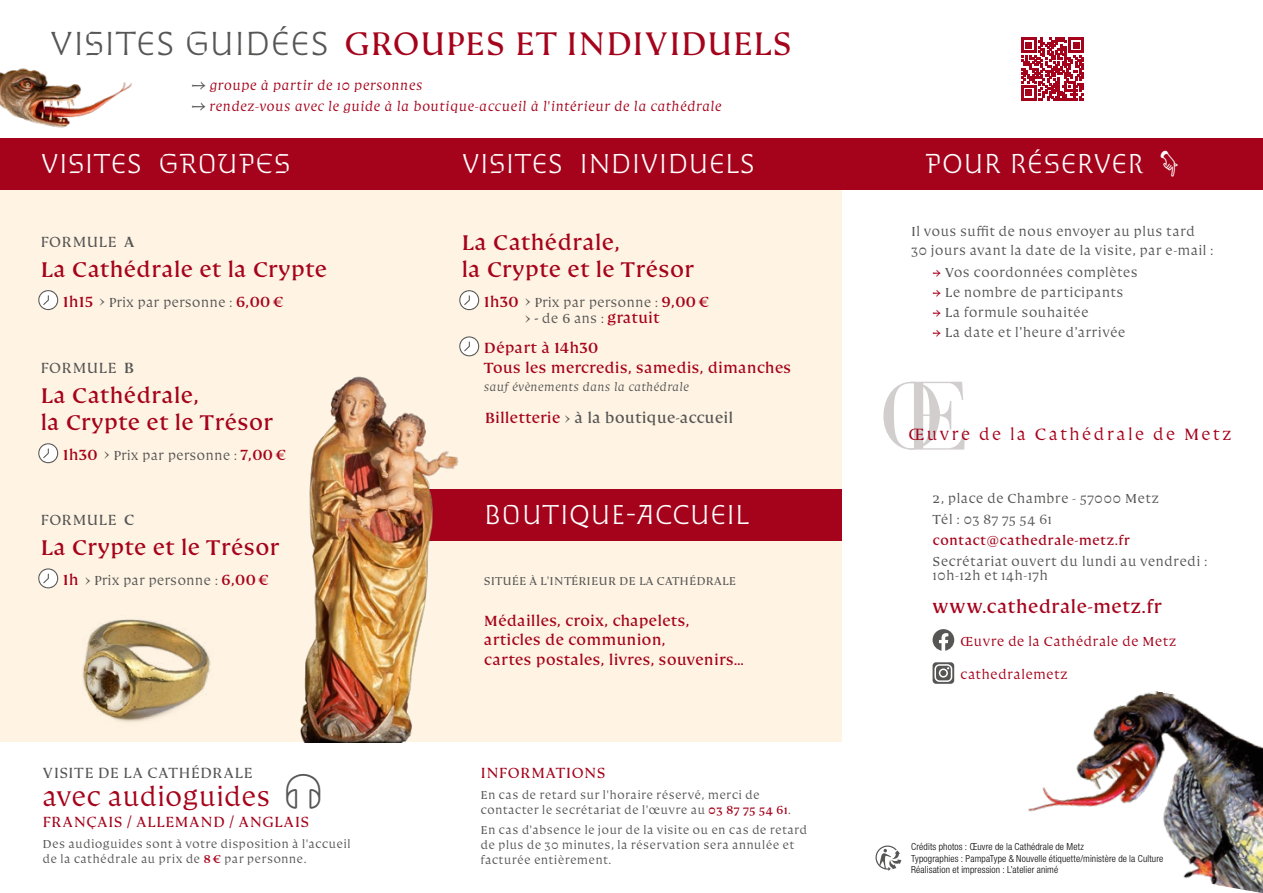
<style>
.page{position:relative;width:1263px;height:893px;background:#fff4e3}
.page>*{position:absolute;margin:0;border:0;box-sizing:border-box;transform-origin:0 0}
.t1{font:30px "Cathedrale Metal Romain Regulier";letter-spacing:-.02em;color:#a5031b}
.t2{font:27px "Cathedrale Lumiere Regulier";letter-spacing:-.01em;color:#fff}
.t3{font:24px "Cathedrale Metal Romain Regulier";letter-spacing:-.01em;color:#a5031b}
.t4{font:19.5px/27px "Cathedrale Metal Romain Gras";letter-spacing:.005em;color:#a5031b}
.t5{font:16.5px "Cathedrale Metal Romain Gras";letter-spacing:.01em;color:#a5031b}
.t6{font:15px "Cathedrale Metal Romain Regulier";letter-spacing:.135em;color:#a5031b}
.t7{font:13.5px/19.5px "Cathedrale Metal Romain Gras";color:#a5031b}
.t8{font:13.5px "Cathedrale Metal Romain Regulier";letter-spacing:.02em;color:#565655}
.t9{font:13.5px "Cathedrale Metal Romain Regulier";letter-spacing:.02em;color:#a5031b}
.t10{font:13.5px "Cathedrale Metal Romain Gras";color:#565655}
.t11{font:12px/16.2px "Cathedrale Metal Romain Regulier";letter-spacing:.015em;color:#565655}
.t12{font:12px/21px "Cathedrale Metal Cursif Regulier";letter-spacing:.015em;color:#a5031b}
.t13{font:12px "Cathedrale Metal Romain Regulier";letter-spacing:.02em;color:#a5031b}
.t14{font:12px "Cathedrale Metal Romain Gras";letter-spacing:.025em;color:#a5031b}
.t15{font:10.5px/15px "Cathedrale Metal Romain Regulier";letter-spacing:.025em;color:#565655}
.t16{font:10.5px "Cathedrale Metal Romain Regulier";color:#565655}
.t17{font:10.5px "Cathedrale Metal Cursif Regulier";color:#565655}
.t18{font:300 condensed 9.75px/11.7px "Helvetica Neue LT Std";letter-spacing:.015em;color:#000}
.s1{font-family:"Cathedrale Lumiere Regulier";font-size:33px;color:#565655}
.s2{font-family:"Cathedrale Metal Romain Gras"}
.s3{font-family:"Cathedrale Metal Romain Gras";font-size:13.5px;color:#a5031b}
.s4{font-family:"Cathedrale Metal Romain Noir"}
.s5{color:#a5031b}
.s6{font-family:"Cathedrale Metal Romain Regulier";font-size:12px}
.s7{font-family:"Cathedrale Metal Romain Gras";color:#a5031b}
</style>
<div class="page">
<div style="left:0;top:0;width:842px;height:138px;background:#fff"></div>
<div style="left:0;top:742px;width:421px;height:150px;background:#fff"></div>
<div style="left:421px;top:743px;width:421px;height:150px;background:#fff"></div>
<img style="left:0;top:68px;width:132px;height:60px">
<img style="left:82px;top:619px;width:129px;height:103px">
<svg style="left:38px;top:443px;width:20px;height:20px"></svg>
<svg style="left:459px;top:290px;width:20px;height:20px"></svg>
<svg style="left:459px;top:336px;width:20px;height:20px"></svg>
<svg style="left:38px;top:290px;width:20px;height:20px"></svg>
<svg style="left:38px;top:568px;width:20px;height:20px"></svg>
<div style="left:412px;top:489px;width:430px;height:51px;background:#a5031b"></div>
<img style="left:300px;top:376px;width:162px;height:367px">
<div style="left:842px;top:189px;width:421px;height:704px;background:#fff"></div>
<div style="left:842px;top:0;width:421px;height:138px;background:#fff"></div>
<img style="left:1028px;top:691px;width:235px;height:202px">
<svg style="left:932px;top:629px;width:22px;height:22px"></svg>
<svg style="left:932px;top:662px;width:22px;height:22px"></svg>
<svg style="left:934px;top:664px;width:18px;height:18px"></svg>
<svg style="left:883px;top:382px;width:82px;height:68px"></svg>
<svg style="left:875px;top:845px;width:26px;height:26px"></svg>
<svg style="left:1021px;top:38px;width:63px;height:62px"></svg>
<div style="left:0;top:138px;width:1263px;height:51px;background:#a5031b"></div>
<h1 class="t1" style="left:50px;top:24px;width:744px"><span class="s1">VISITES GUIDÉES</span> GROUPES ET INDIVIDUELS</h1>
<p class="t12" style="left:209px;top:74px;width:514px">groupe à partir de 10 personnes<br>rendez-vous avec le guide à la boutique-accueil à l'intérieur de la cathédrale</p>
<h2 class="t2" style="left:40px;top:148px;width:248px">VISITES GROUPES</h2>
<h2 class="t2" style="left:461px;top:148px;width:166px">VISITES I NDIVIDUE</h2>
<h2 class="t2" style="left:725px;top:148px;width:28px">LS</h2>
<h2 class="t2" style="left:925px;top:148px;width:256px">POU R RÉSERVER ☟</h2>
<p class="t8" style="left:40px;top:233px;width:96px">FORMULE <span class="s2">A</span></p>
<h3 class="t4" style="left:40px;top:255px;width:288px">La Cathédrale et la Crypte</h3>
<p class="t11" style="left:63px;top:294px;width:222px"><span class="s3">1h15</span> › Prix par personne : <span class="s3">6,00 €</span></p>
<p class="t8" style="left:40px;top:359px;width:95px">FORMULE <span class="s2">B</span></p>
<h3 class="t4" style="left:40px;top:381px;width:234px">La Cathédrale,<br>la Crypte et le Trésor</h3>
<p class="t11" style="left:63px;top:447px;width:225px"><span class="s3">1h30</span> › Prix par personne : <span class="s3">7,00 €</span></p>
<h3 class="t4" style="left:461px;top:228px;width:234px">La Cathédrale,<br>la Crypte et le Trésor</h3>
<p class="t11" style="left:525px;top:294px;width:186px;text-indent:-41px"><span class="s3">1h30</span> › Prix par personne : <span class="s3">9,00 € </span>› <span class="s4">-</span> de 6 ans : <span class="s3">gratuit</span></p>
<p class="t7" style="left:484px;top:338px;width:309px">Départ à 14h30<br>Tous les mercredis, samedis, dimanches</p>
<p class="t17" style="left:484px;top:380px;width:207px">sauf évènements dans la cathédrale</p>
<p class="t10" style="left:485px;top:409px;width:250px"><span class="s5">Billetterie</span> <span class="s6">›</span> à la boutique-accueil</p>
<h2 class="t2" style="left:484px;top:499px;width:267px">BOUTIQU E-ACCUEI L</h2>
<p class="t8" style="left:40px;top:511px;width:95px">FORMULE <span class="s2">C</span></p>
<h3 class="t4" style="left:40px;top:534px;width:240px">La Crypte et le Trésor</h3>
<p class="t11" style="left:63px;top:572px;width:208px"><span class="s3">1h</span> › Prix par personne : <span class="s3">6,00 €</span></p>
<p class="t16" style="left:484px;top:575px;width:254px">SITUÉE À L'INTÉRIEUR DE LA CATHÉDRALE</p>
<p class="t7" style="left:484px;top:610px;width:262px">Médailles, croix, chapelets, articles de communion,<br>cartes postales, livres, souvenirs…</p>
<p class="t8" style="left:43px;top:764px;width:212px">VISITE DE LA CATHÉDRALE</p>
<h3 class="t3" style="left:43px;top:782px;width:283px">avec audioguides <sup>T</sup></h3>
<p class="t9" style="left:43px;top:813px;width:268px">FRANÇAIS / ALLEMAND / ANGLAIS</p>
<p class="t15" style="left:43px;top:836px;width:310px">Des audioguides sont à votre disposition à l'accueil de la cathédrale au prix de <span class="s7">8 €</span> par personne.</p>
<p class="t9" style="left:480px;top:764px;width:127px">INFORMATIONS</p>
<p class="t15" style="left:480px;top:787px;width:312px">En cas de retard sur l'horaire réservé, merci de contacter le secrétariat de l'œuvre au <span class="s7">03 87 75 54 61</span>.</p>
<p class="t15" style="left:480px;top:822px;width:328px">En cas d'absence le jour de la visite ou en cas de retard de plus de 30 minutes, la réservation sera annulée et facturée entièrement.</p>
<p class="t11" style="left:911px;top:222px;width:304px;line-height:18.6px">Il vous suffit de nous envoyer au plus tard<br>30 jours avant la date de la visite, par e-mail :</p>
<p class="t11" style="left:932px;top:264px;width:207px"><span class="s5">→</span> Vos coordonnées complètes</p>
<p class="t11" style="left:932px;top:284px;width:193px"><span class="s5">→</span> Le nombre de participants</p>
<p class="t11" style="left:932px;top:304px;width:158px"><span class="s5">→</span> La formule souhaitée</p>
<p class="t11" style="left:932px;top:324px;width:195px"><span class="s5">→</span> La date et l’heure d’arrivée</p>
<p class="t6" style="left:908px;top:424px;width:325px">Œuvre de la Cathédrale de Metz</p>
<p class="t11" style="left:932px;top:487px;width:228px;line-height:21px">2, place de Chambre - 57000 Metz<br>Tél : 03 87 75 54 61</p>
<p class="t14" style="left:932px;top:532px;width:199px">contact@cathedrale-metz.fr</p>
<p class="t11" style="left:932px;top:554px;width:276px;line-height:14.4px">Secrétariat ouvert du lundi au vendredi :<br>10h-12h et 14h-17h</p>
<h3 class="t5" style="left:932px;top:596px;width:231px">www.cathedrale-metz.fr</h3>
<p class="t13" style="left:960px;top:634px;width:217px">Œuvre de la Cathédrale de Metz</p>
<p class="t13" style="left:960px;top:667px;width:109px">cathedralemetz</p>
<p class="t18" style="left:911px;top:841px;width:254px">Crédits photos : Œuvre de la Cathédrale de Metz<br>Typographies : PampaType &amp; Nouvelle étiquette/ministère de la Culture<br>Réalisation et impression : L’atelier animé</p>
</div>
